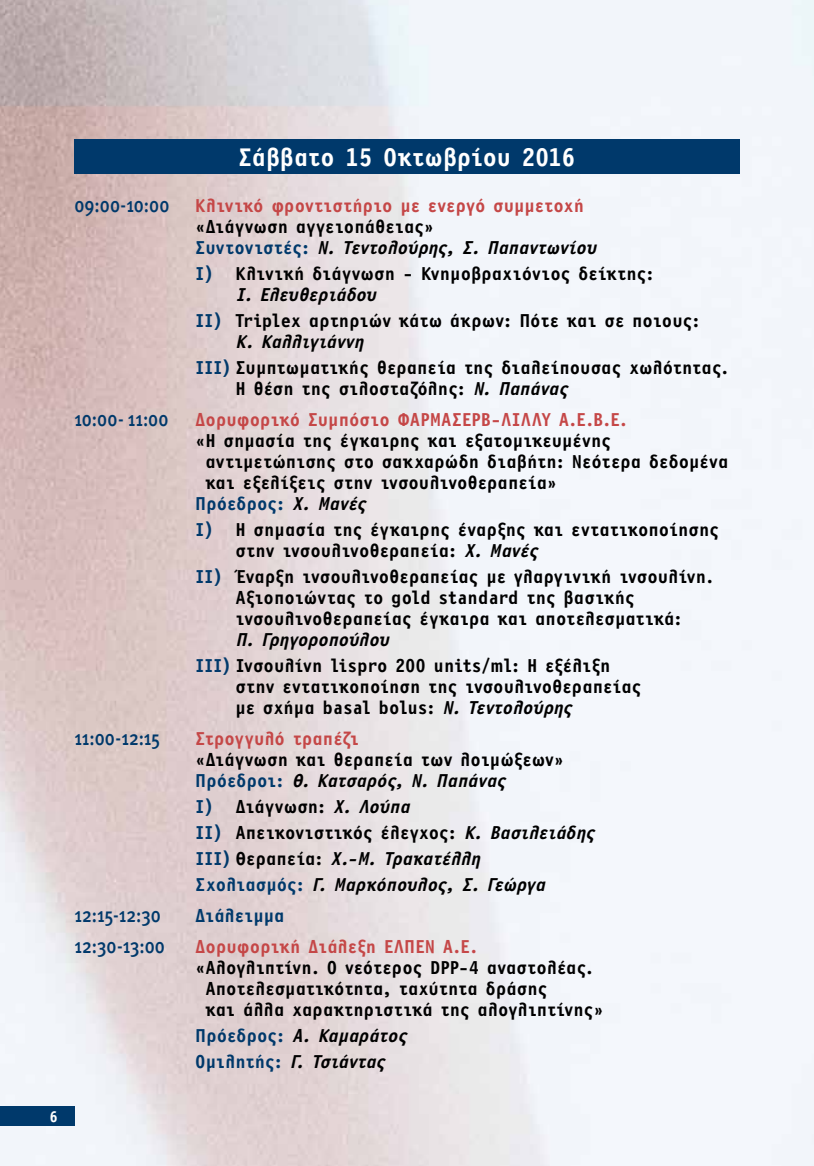
<style>
.page{position:relative;width:814px;height:1166px;background:#fff}
.page>*{position:absolute;margin:0;border:0;box-sizing:border-box;transform-origin:0 0}
.t1{font:700 26.25px "PF Letter Gothic Display";letter-spacing:-.01em;color:#fff}
.t2{font:21px "Meta Medium Greek Caps";color:#00396b;scale:.85 1}
.t3{font:700 19.25px/21px "PF Letter Gothic Display";color:#000}
.t4{font:700 19.25px/21px "PF Letter Gothic Display";color:#c54747}
.t5{font:italic 700 19.25px/25.9px "PF Letter Gothic Display";letter-spacing:-.015em;color:#000}
.t6{font:700 19.25px "PF Letter Gothic Display";letter-spacing:-.005em;color:#00396b}
.t7{font:700 15.75px "PF Letter Gothic Display";color:#fff}
.s1{font-family:"Meta Medium Greek Caps";font-weight:400;font-size:21px;color:#00396b}
.s2{color:#000}
.s3{color:#00396b}
.s4{font-style:italic;color:#000}
.s5{font-style:italic}
.s6{font-style:normal;color:#00396b}
.s7{font-style:normal}
</style>
<div class="page">
<img style="left:0;top:0;width:814px;height:1166px">
<div style="left:0;top:1106px;width:74px;height:20px;background:#00396b"></div>
<div style="left:74px;top:139px;width:665px;height:35px;background:#00396b"></div>
<p class="t7" style="left:50px;top:1108px;width:10px">6</p>
<h1 class="t1" style="left:238px;top:143px;width:339px">Σάββατο 15 Οκτωβρίου 2016</h1>
<p class="t4" style="left:195px;top:196px;width:402px;text-indent:-121px"><span class="s1">09:00-10:00</span> Κλινικό φροντιστήριο με ενεργό συμμετοχή <span class="s2">«Διάγνωση αγγειοπάθειας»<br></span><span class="s3">Συντονιστές:</span> <span class="s4">Ν. Τεντολούρης, Σ. Παπαντωνίου</span></p>
<p class="t3" style="left:235px;top:264px;width:420px;text-indent:-40px"><span class="s3">Ι)</span> Κλινική διάγνωση - Κνημοβραχιόνιος δείκτης:<br><span class="s5">Ι. Ελευθεριάδου</span></p>
<p class="t3" style="left:235px;top:311px;width:466px;text-indent:-40px"><span class="s3">ΙΙ)</span> Triplex αρτηριών κάτω άκρων: Πότε και σε ποιους:<br><span class="s5">Κ. Καλλιγιάννη</span></p>
<p class="t3" style="left:235px;top:358px;width:494px;text-indent:-40px"><span class="s3">ΙΙΙ)</span> Συμπτωματικής θεραπεία της διαλείπουσας χωλότητας.<br>Η θέση της σιλοσταζόλης: <span class="s5">Ν. Παπάνας</span></p>
<p class="t2" style="left:74px;top:407px;width:112px">10:00- 11:00</p>
<p class="t4" style="left:195px;top:410px;width:434px">Δορυφορικό Συμπόσιο ΦΑΡΜΑΣΕΡΒ-ΛΙΛΛΥ Α.Ε.Β.Ε.</p>
<p class="t3" style="left:195px;top:431px;width:417px">«Η σημασία της έγκαιρης και εξατομικευμένης</p>
<p class="t3" style="left:205px;top:452px;width:524px">αντιμετώπισης στο σακχαρώδη διαβήτη: Νεότερα δεδομένα</p>
<p class="t3" style="left:205px;top:473px;width:353px">και εξελίξεις στην ινσουλινοθεραπεία»</p>
<p class="t6" style="left:195px;top:493px;width:173px">Πρόεδρος: <span class="s4">Χ. Μανές</span></p>
<p class="t3" style="left:235px;top:520px;width:485px;text-indent:-40px"><span class="s3">Ι)</span> Η σημασία της έγκαιρης έναρξης και εντατικοποίησης στην ινσουλινοθεραπεία: <span class="s5">Χ. Μανές</span></p>
<p class="t3" style="left:235px;top:567px;width:479px;text-indent:-40px"><span class="s3">ΙΙ)</span> Έναρξη ινσουλινοθεραπείας με γλαργινική ινσουλίνη.<br>Αξιοποιώντας το gold standard της βασικής ινσουλινοθεραπείας έγκαιρα και αποτελεσματικά:</p>
<p class="t3" style="left:195px;top:628px;width:417px;line-height:25.9px;text-indent:40px"><span class="s5">Π. Γρηγοροπούλου<br></span><span class="s3">ΙΙΙ)</span> Ινσουλίνη lispro 200 units/ml: H εξέλιξη</p>
<p class="t3" style="left:235px;top:677px;width:407px">στην εντατικοποίηση της ινσουλινοθεραπείας με σχήμα basal bolus: <span class="s5">Ν. Τεντολούρης</span></p>
<p class="t2" style="left:74px;top:726px;width:103px">11:00-12:15</p>
<p class="t4" style="left:195px;top:729px;width:166px">Στρογγυλό τραπέζι</p>
<p class="t3" style="left:195px;top:750px;width:370px">«Διάγνωση και θεραπεία των λοιμώξεων»<br><span class="s3">Πρόεδροι:</span> <span class="s5">Θ. Κατσαρός, Ν. Παπάνας</span></p>
<p class="t5" style="left:195px;top:794px;width:401px"><span class="s6">Ι)</span> <span class="s7">Διάγνωση:</span> Χ. Λούπα<br><span class="s6">ΙΙ)</span> <span class="s7">Απεικονιστικός έλεγχος:</span> Κ. Βασιλειάδης <span class="s6">ΙΙΙ)</span> <span class="s7">Θεραπεία:</span> X.-M. Τρακατέλλη<br><span class="s6">Σχολιασμός:</span> Γ. Μαρκόπουλος, Σ. Γεώργα</p>
<p class="t2" style="left:74px;top:902px;width:103px">12:15-12:30</p>
<p class="t6" style="left:195px;top:905px;width:91px">Διάλειμμα</p>
<p class="t2" style="left:74px;top:933px;width:108px">12:30-13:00</p>
<p class="t4" style="left:195px;top:937px;width:284px">Δορυφορική Διάλεξη ΕΛΠΕΝ Α.Ε.</p>
<p class="t3" style="left:205px;top:958px;width:400px;text-indent:-10px">«Αλογλιπτίνη. Ο νεότερος DPP-4 αναστολέας.<br>Αποτελεσματικότητα, ταχύτητα δράσης<br>και άλλα χαρακτηριστικά της αλογλιπτίνης»</p>
<p class="t5" style="left:195px;top:1023px;width:213px"><span class="s6">Πρόεδρος:</span> Α. Καμαράτος<br><span class="s6">Ομιλητής:</span> Γ. Τσιάντας</p>
</div>
